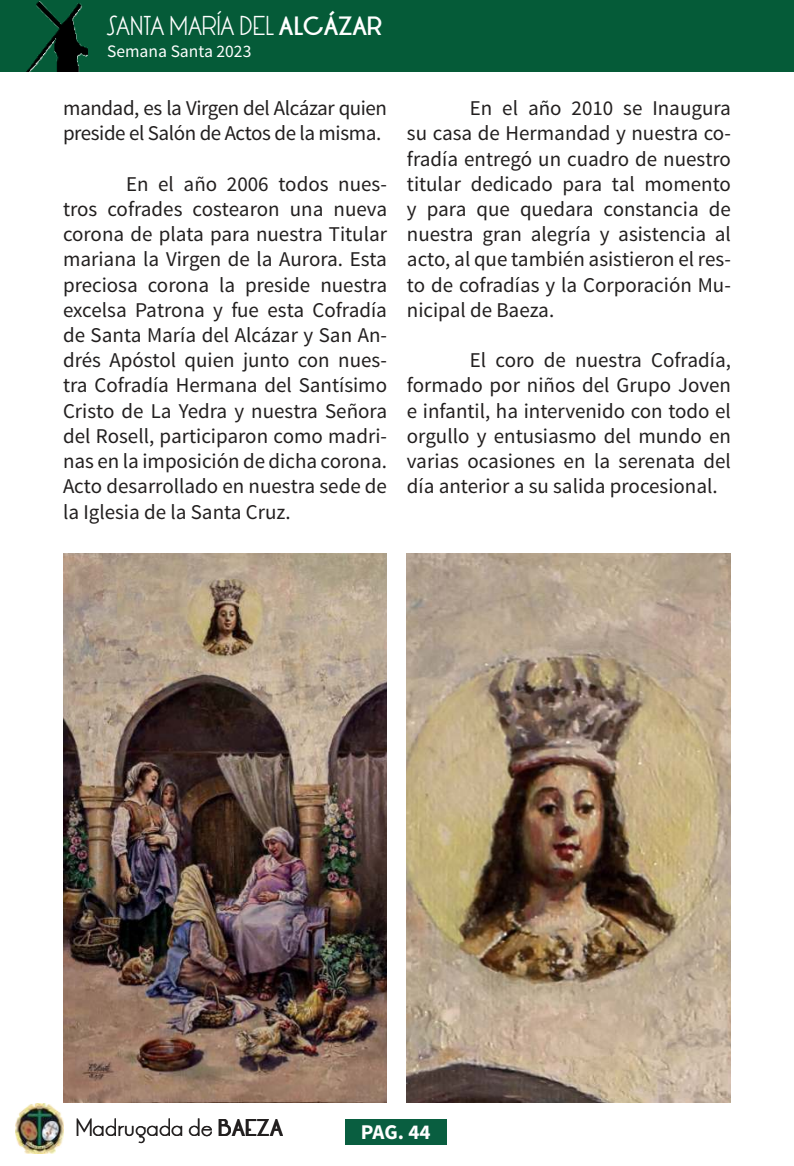
<style>
.page{position:relative;width:794px;height:1166px;background:#fff}
.page>*{position:absolute;margin:0;border:0;box-sizing:border-box;transform-origin:0 0}
.t1{font:21px/25.2px "Source Sans Pro";color:#221f1f;text-align:justify}
.t2{font:21px/25.2px "Source Sans Pro";letter-spacing:-.02em;color:#221f1f}
.t3{font:21px "LRT Oksana";color:#fff}
.t4{font:700 21px "Source Sans Pro";color:#fff}
.t5{font:19.25px "LRT Oksana";color:#221f1f}
.t6{font:17.5px "Source Sans Pro";color:#fff}
.s1{font-weight:700}
</style>
<div class="page">
<img style="left:407px;top:553px;width:323px;height:550px">
<img style="left:63px;top:553px;width:324px;height:549px">
<div style="left:0;top:0;width:794px;height:72px;background:#055b38"></div>
<img style="left:26px;top:2px;width:61px;height:70px">
<img style="left:15px;top:1103px;width:49px;height:50px">
<div style="left:345px;top:1118px;width:101px;height:26px;background:#095e40"></div>
<p class="t3" style="left:107px;top:11px;width:277px">SANTA MARÍA DEL <span class="s1">ALCÁZAR</span></p>
<p class="t6" style="left:107px;top:43px;width:146px">Semana Santa 2023</p>
<p class="t2" style="left:63px;top:96px;width:325px">mandad, es la Virgen del Alcázar quien preside el Salón de Actos de la misma.</p>
<p class="t1" style="left:63px;top:172px;width:325px;text-indent:63px">En el año 2006 todos nues&shy;tros cofrades costearon una nueva corona de plata para nuestra Titular mariana la Virgen de la Aurora. Esta preciosa corona la preside nuestra excelsa Patrona y fue esta Cofradía de Santa María del Alcázar y San An&shy;drés Apóstol quien junto con nues&shy;tra Cofradía Hermana del Santísimo Cristo de La Yedra y nuestra Señora del Rosell, participaron como madri&shy;nas en la imposición de dicha corona.<br>Acto desarrollado en nuestra sede de la Iglesia de la Santa Cruz.</p>
<p class="t1" style="left:407px;top:96px;width:325px;text-indent:63px">En el año 2010 se Inaugura su casa de Hermandad y nuestra co&shy;fradía entregó un cuadro de nuestro titular dedicado para tal momento y para que quedara constancia de nuestra gran alegría y asistencia al acto, al que también asistieron el res&shy;to de cofradías y la Corporación Mu&shy;nicipal de Baeza.</p>
<p class="t1" style="left:407px;top:348px;width:325px;text-indent:63px">El coro de nuestra Cofradía, formado por niños del Grupo Joven e infantil, ha intervenido con todo el orgullo y entusiasmo del mundo en varias ocasiones en la serenata del día anterior a su salida procesional.</p>
<p class="t5" style="left:76px;top:1114px;width:209px">Madrugada de <span class="s1">BAEZA</span></p>
<p class="t4" style="left:361px;top:1122px;width:71px">PAG. 44</p>
</div>
